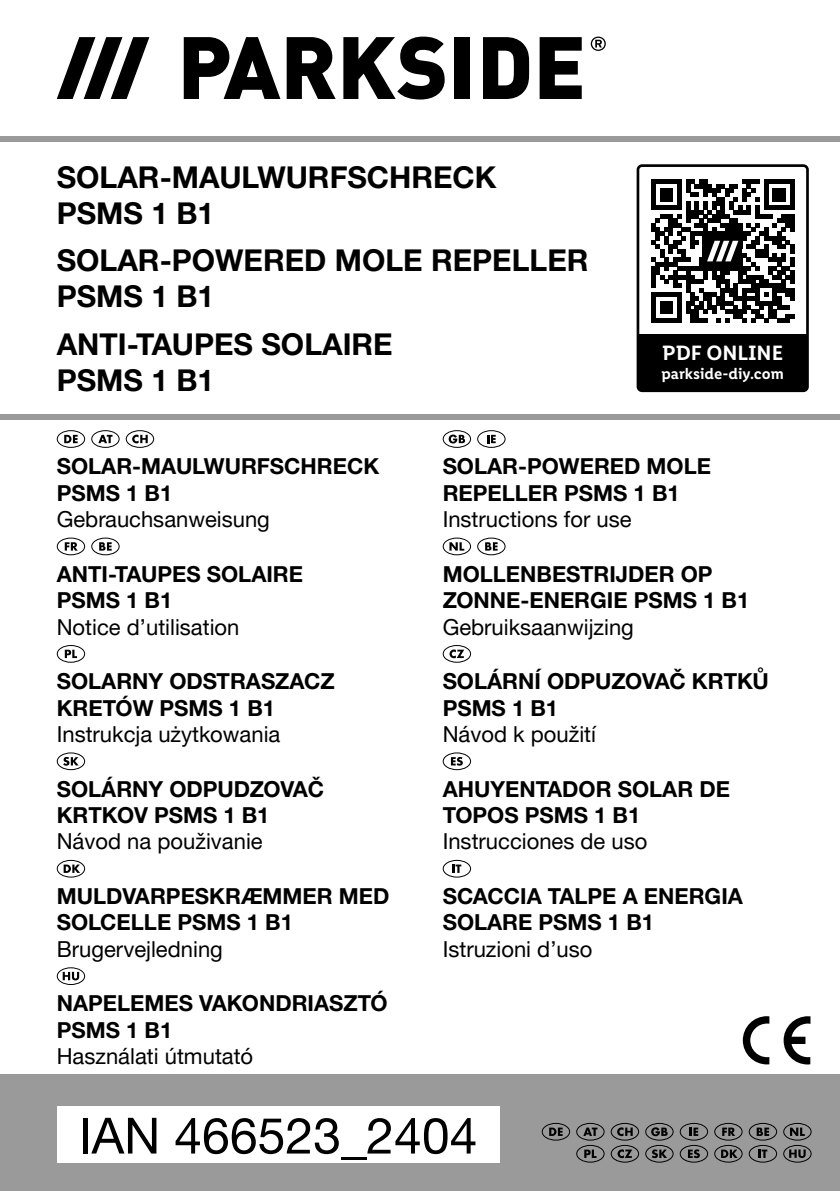
<style>
.page{position:relative;width:840px;height:1191px;background:#fff}
.page>*{position:absolute;margin:0;border:0;box-sizing:border-box;transform-origin:0 0}
.t1{font:50px "Helvetica Neue Parkside";color:#000}
.t2{font:700 30px/36px "Helvetica Neue Parkside";color:#000}
.t3{font:700 22px/26.4px "Helvetica Neue Parkside";color:#000}
.t4{font:22px "Helvetica Neue Parkside";color:#000}
.t5{font:600 20.8px "Lidl Font Pro";color:#fff}
.t6{font:600 15.6px "Lidl Font Pro";color:#fff}
</style>
<div class="page">
<div style="left:0;top:1074px;width:839px;height:117px;background:#9b9a9a"></div>
<div style="left:0;top:414px;width:839px;height:6px;background:#9b9a9a"></div>
<div style="left:0;top:136px;width:839px;height:6px;background:#9b9a9a"></div>
<div style="left:57px;top:1106px;width:442px;height:56px;background:#fff"></div>
<svg style="left:57px;top:430px;width:28px;height:18px"></svg>
<svg style="left:91px;top:430px;width:29px;height:18px"></svg>
<svg style="left:126px;top:430px;width:28px;height:18px"></svg>
<svg style="left:57px;top:537px;width:28px;height:18px"></svg>
<svg style="left:91px;top:537px;width:29px;height:18px"></svg>
<svg style="left:57px;top:645px;width:28px;height:17px"></svg>
<svg style="left:57px;top:752px;width:28px;height:18px"></svg>
<svg style="left:442px;top:645px;width:29px;height:17px"></svg>
<svg style="left:442px;top:430px;width:29px;height:18px"></svg>
<svg style="left:477px;top:430px;width:28px;height:18px"></svg>
<svg style="left:442px;top:537px;width:29px;height:18px"></svg>
<svg style="left:477px;top:537px;width:28px;height:18px"></svg>
<svg style="left:442px;top:752px;width:29px;height:18px"></svg>
<svg style="left:442px;top:860px;width:29px;height:17px"></svg>
<svg style="left:57px;top:860px;width:28px;height:17px"></svg>
<svg style="left:57px;top:967px;width:28px;height:18px"></svg>
<svg style="left:541px;top:1122px;width:28px;height:18px"></svg>
<svg style="left:576px;top:1122px;width:28px;height:40px"></svg>
<svg style="left:610px;top:1122px;width:28px;height:40px"></svg>
<svg style="left:645px;top:1122px;width:28px;height:40px"></svg>
<svg style="left:679px;top:1122px;width:28px;height:40px"></svg>
<svg style="left:714px;top:1122px;width:28px;height:40px"></svg>
<svg style="left:748px;top:1122px;width:28px;height:40px"></svg>
<svg style="left:783px;top:1122px;width:28px;height:40px"></svg>
<svg style="left:783px;top:1016px;width:27px;height:48px"></svg>
<svg style="left:742px;top:1016px;width:27px;height:48px"></svg>
<div style="left:636px;top:164px;width:172px;height:228px;border:3px solid #000;border-radius:4px"></div>
<svg style="left:651px;top:180px;width:142px;height:143px"></svg>
<div style="left:637px;top:335px;width:170px;height:55px;background:#000"></div>
<svg style="left:57px;top:37px;width:92px;height:62px"></svg>
<svg style="left:184px;top:37px;width:96px;height:62px"></svg>
<svg style="left:286px;top:37px;width:49px;height:62px"></svg>
<svg style="left:343px;top:37px;width:101px;height:62px"></svg>
<div style="left:454px;top:37px;width:15px;height:62px;background:#000"></div>
<svg style="left:483px;top:37px;width:46px;height:62px"></svg>
<svg style="left:539px;top:37px;width:42px;height:62px"></svg>
<svg style="left:590px;top:37px;width:15px;height:14px"></svg>
<h2 class="t2" style="left:57px;top:160px;width:441px">SOLAR-MAULWURFSCHRECK<br>PSMS 1 B1</h2>
<h2 class="t2" style="left:57px;top:243px;width:533px">SOLAR-POWERED MOLE REPELLER<br>PSMS 1 B1</h2>
<h2 class="t2" style="left:57px;top:326px;width:337px">ANTI-TAUPES SOLAIRE<br>PSMS 1 B1</h2>
<p class="t5" style="left:662px;top:342px;width:122px">PDF ONLINE</p>
<p class="t6" style="left:661px;top:365px;width:124px">parkside-diy.com</p>
<p class="t3" style="left:57px;top:453px;width:324px">SOLAR-MAULWURFSCHRECK<br>PSMS 1 B1</p>
<p class="t4" style="left:57px;top:506px;width:214px">Gebrauchsanweisung</p>
<p class="t3" style="left:57px;top:561px;width:248px">ANTI-TAUPES SOLAIRE<br>PSMS 1 B1</p>
<p class="t4" style="left:57px;top:614px;width:184px">Notice d’utilisation</p>
<p class="t3" style="left:57px;top:668px;width:279px">SOLARNY ODSTRASZACZ<br>KRETÓW PSMS 1 B1</p>
<p class="t4" style="left:57px;top:721px;width:225px">Instrukcja użytkowania</p>
<p class="t3" style="left:57px;top:775px;width:268px">SOLÁRNY ODPUDZOVAČ<br>KRTKOV PSMS 1 B1</p>
<p class="t4" style="left:57px;top:829px;width:207px">Návod na použivanie</p>
<p class="t3" style="left:57px;top:883px;width:334px">MULDVARPESKRÆMMER MED<br>SOLCELLE PSMS 1 B1</p>
<p class="t4" style="left:57px;top:936px;width:167px">Brugervejledning</p>
<p class="t3" style="left:57px;top:990px;width:332px">NAPELEMES VAKONDRIASZTÓ<br>PSMS 1 B1</p>
<p class="t4" style="left:57px;top:1043px;width:198px">Használati útmutató</p>
<p class="t3" style="left:442px;top:453px;width:270px">SOLAR-POWERED MOLE<br>REPELLER PSMS 1 B1</p>
<p class="t4" style="left:442px;top:506px;width:190px">Instructions for use</p>
<p class="t3" style="left:442px;top:561px;width:308px">MOLLENBESTRIJDER OP<br>ZONNE-ENERGIE PSMS 1 B1</p>
<p class="t4" style="left:442px;top:614px;width:193px">Gebruiksaanwijzing</p>
<p class="t3" style="left:442px;top:668px;width:327px">SOLÁRNÍ ODPUZOVAČ KRTKŮ<br>PSMS 1 B1</p>
<p class="t4" style="left:442px;top:721px;width:155px">Návod k použití</p>
<p class="t3" style="left:442px;top:775px;width:288px">AHUYENTADOR SOLAR DE<br>TOPOS PSMS 1 B1</p>
<p class="t4" style="left:442px;top:829px;width:206px">Instrucciones de uso</p>
<p class="t3" style="left:442px;top:883px;width:301px">SCACCIA TALPE A ENERGIA<br>SOLARE PSMS 1 B1</p>
<p class="t4" style="left:442px;top:936px;width:151px">Istruzioni d’uso</p>
<h1 class="t1" style="left:79px;top:1107px;width:400px">IAN 466523_2404</h1>
</div>
